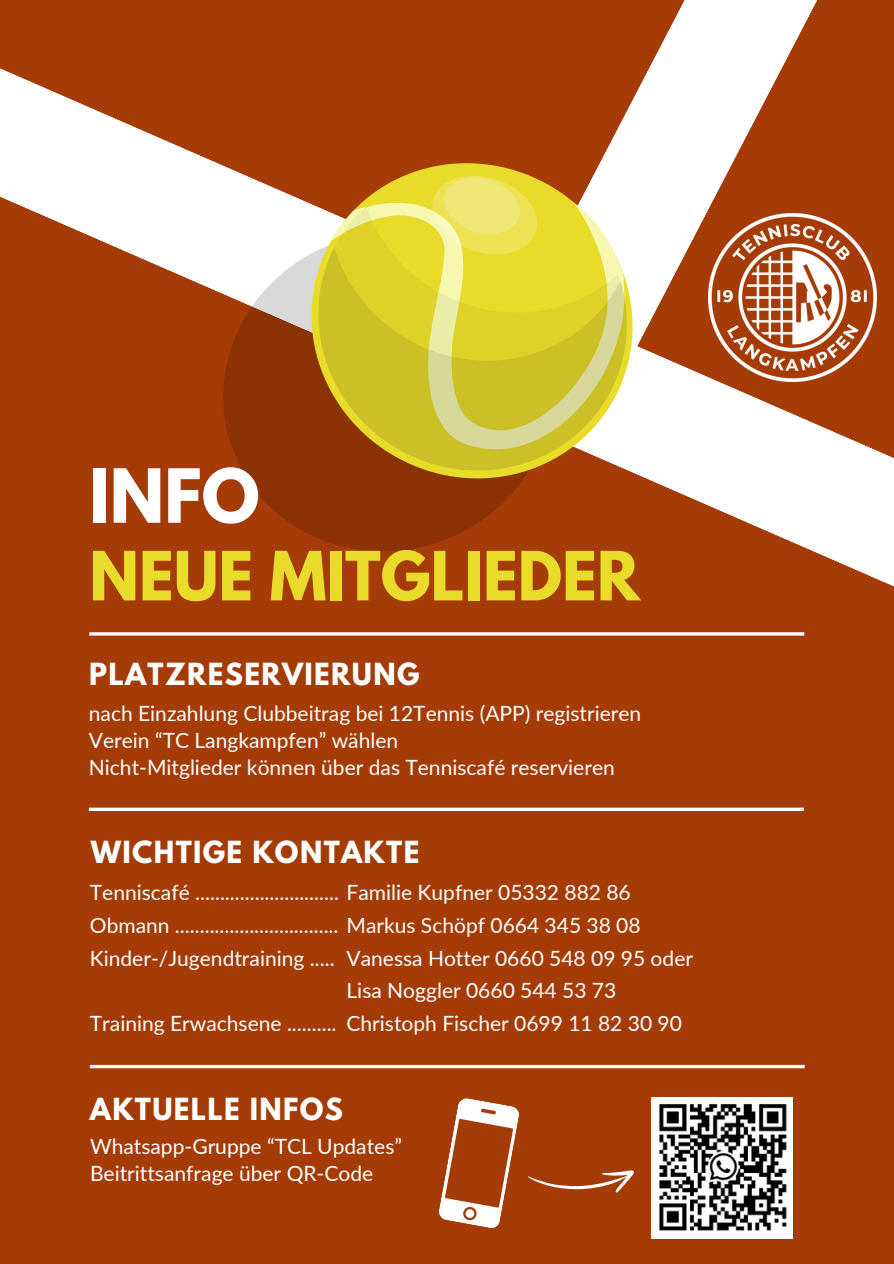
<style>
.page{position:relative;width:894px;height:1264px;background:#fff}
.page>*{position:absolute;margin:0;border:0;box-sizing:border-box;transform-origin:0 0}
.t1{font:700 66px "League Spartan";color:#fff}
.t2{font:700 60px "League Spartan";color:#e8db29}
.t3{font:700 27px "League Spartan";letter-spacing:.05em;color:#fff}
.t4{font:21px "Lato";color:#fff}
</style>
<div class="page">
<div style="left:0;top:0;width:893px;height:1263px;background:#a53c08"></div>
<svg style="left:659px;top:0;width:158px;height:49px;fill:#fff"></svg>
<svg style="left:0;top:49px;width:893px;height:587px"></svg>
<svg style="left:201px;top:211px;width:373px;height:362px"></svg>
<svg style="left:252px;top:103px;width:439px;height:435px"></svg>
<svg style="left:311px;top:172px;width:316px;height:302px"></svg>
<svg style="left:315px;top:205px;width:314px;height:268px;background:#ece27c"></svg>
<svg style="left:315px;top:247px;width:313px;height:226px;background:#d2c13c"></svg>
<svg style="left:421px;top:163px;width:126px;height:104px;background:#e8d94e"></svg>
<svg style="left:89px;top:807px;width:714px;height:4px;background:#f0e0d7"></svg>
<hr style="left:89px;top:632px;width:715px;height:3px;background:#fff">
<img style="left:708px;top:213px;width:167px;height:168px">
<svg style="left:90px;top:1064px;width:714px;height:4px;background:#ead3c7"></svg>
<svg style="left:527px;top:1170px;width:107px;height:23px"></svg>
<img style="left:651px;top:1097px;width:141px;height:141px">
<svg style="left:439px;top:1098px;width:80px;height:130px"></svg>
<h2 class="t1" style="left:89px;top:463px;width:172px">INFO</h2>
<p class="t2" style="left:89px;top:546px;width:552px">NEUE MITGLIEDER</p>
<h1 class="t3" style="left:89px;top:660px;width:332px">PLATZRESERVIERUNG</h1>
<h1 class="t4" style="left:89px;top:700px;width:554px">nach Einzahlung Clubbeitrag bei 12Tennis (APP) registrieren</h1>
<h2 class="t4" style="left:89px;top:727px;width:311px">Verein “TC Langkampfen” wählen</h2>
<p class="t4" style="left:89px;top:754px;width:527px">Nicht-Mitglieder können über das Tenniscafé reservieren</p>
<p class="t3" style="left:91px;top:839px;width:330px">WICHTIGE KONTAKTE</p>
<p class="t4" style="left:90px;top:879px;width:542px">Tenniscafé ............................. Familie Kupfner 05332 882 86</p>
<p class="t4" style="left:90px;top:912px;width:552px">Obmann ................................. Markus Schöpf 0664 345 38 08</p>
<p class="t4" style="left:90px;top:944px;width:246px">Kinder-/Jugendtraining .....</p>
<p class="t4" style="left:346px;top:944px;width:348px">Vanessa Hotter 0660 548 09 95 oder</p>
<p class="t4" style="left:346px;top:977px;width:271px">Lisa Noggler 0660 544 53 73</p>
<p class="t4" style="left:346px;top:1010px;width:337px">Christoph Fischer 0699 11 82 30 90</p>
<p class="t4" style="left:90px;top:1010px;width:248px">Training Erwachsene ..........</p>
<p class="t3" style="left:90px;top:1095px;width:254px">AKTUELLE INFOS</p>
<p class="t4" style="left:90px;top:1132px;width:313px">Whatsapp-Gruppe “TCL Updates”</p>
<h2 class="t4" style="left:90px;top:1159px;width:285px">Beitrittsanfrage über QR-Code</h2>
</div>
